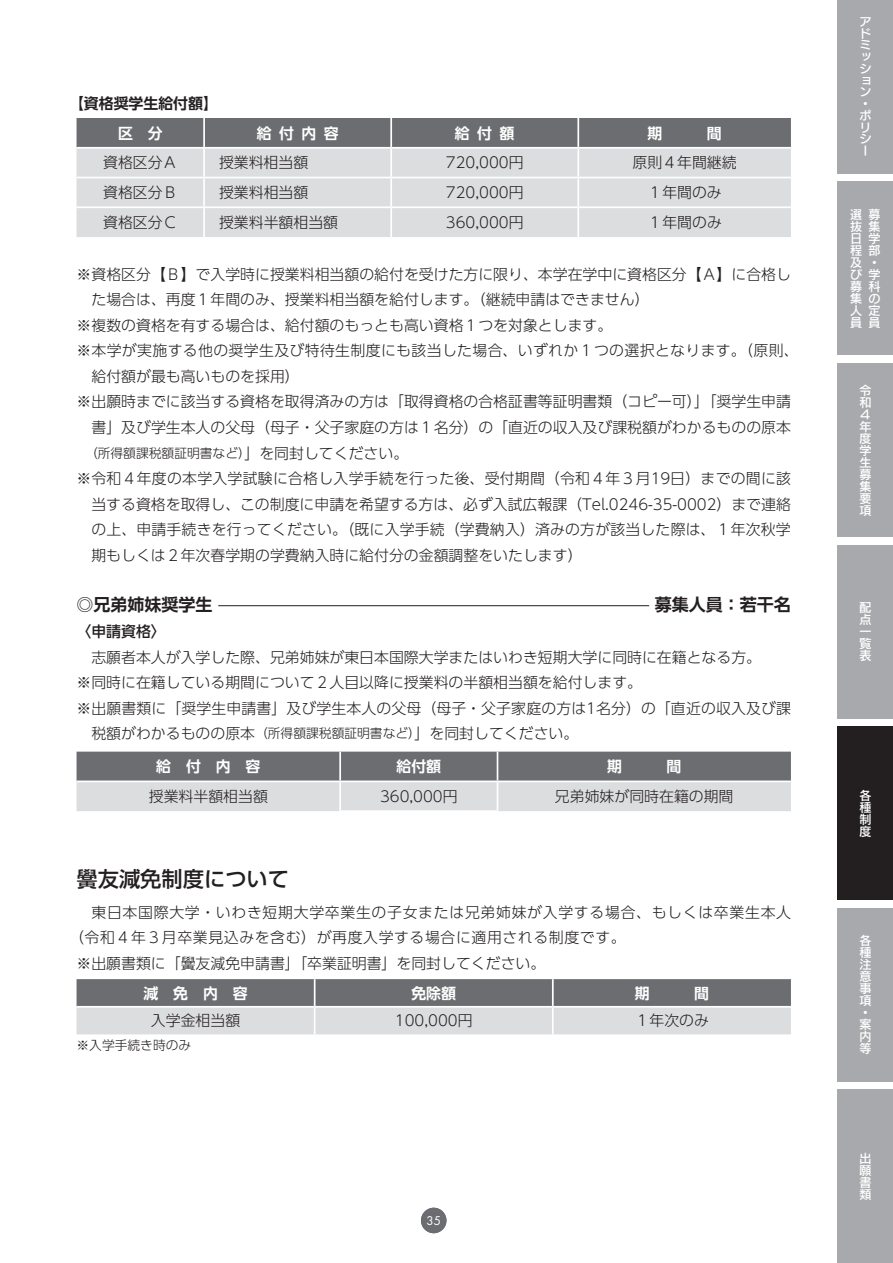
<style>
.page{position:relative;width:893px;height:1263px;background:#fff}
.page>*{position:absolute;margin:0;border:0;box-sizing:border-box;transform-origin:0 0}
.t1{font:500 21.3px "UD Shin Go Pr 6";color:#231f20}
.t2{font:700 16.95px "UD Shin Go Pr 6 De";color:#231f20}
.t3{font:300 14.85px/25.5px "UD Shin Go Pr 6";color:#231f20;text-align:justify}
.t4{font:300 14.85px "UD Shin Go Pr 6";letter-spacing:.025em;color:#231f20}
.t5{font:300 14.85px "UD Shin Go Pr 6";letter-spacing:.045em;color:#231f20}
.t6{font:300 14.85px "UD Shin Go Pr 6";letter-spacing:.04em;color:#231f20}
.t7{font:700 14.85px "UD Shin Go Pr 6 De";letter-spacing:.5em;color:#fff}
.t8{font:700 14.85px "UD Shin Go Pr 6 De";color:#231f20}
.t9{font:500 14.85px "UD Shin Go Pr 6";color:#231f20}
.t10{font:300 12.75px "UD Shin Go Pr 6";color:#231f20}
.t11{font:12px/12px "New Rodin Pro DB";color:#fff}
.t12{font:11.7px/11.7px "New Rodin Pro DB";color:#fff}
.t13{font:11.7px "Futura";color:#fff}
.s1{font-size:14.85px}
.s2{font-size:12.75px}
</style>
<div class="page">
<div style="left:77px;top:118px;width:714px;height:29px;background:#6c6d70"></div>
<div style="left:77px;top:149px;width:714px;height:88px;background:#dcdddf"></div>
<hr style="left:203px;top:118px;width:2px;height:29px;background:#fff">
<hr style="left:390px;top:118px;width:2px;height:29px;background:#fff">
<hr style="left:577px;top:118px;width:2px;height:29px;background:#fff">
<hr style="left:577px;top:149px;width:2px;height:28px;background:#fff">
<hr style="left:577px;top:178px;width:2px;height:28px;background:#fff">
<hr style="left:577px;top:208px;width:2px;height:29px;background:#fff">
<hr style="left:77px;top:177px;width:127px;height:1px;background:#fff">
<hr style="left:204px;top:177px;width:187px;height:1px;background:#fff">
<hr style="left:391px;top:177px;width:187px;height:1px;background:#fff">
<hr style="left:578px;top:177px;width:213px;height:1px;background:#fff">
<hr style="left:77px;top:206px;width:127px;height:2px;background:#fff">
<hr style="left:204px;top:206px;width:187px;height:2px;background:#fff">
<hr style="left:391px;top:206px;width:187px;height:2px;background:#fff">
<hr style="left:578px;top:206px;width:213px;height:2px;background:#fff">
<hr style="left:203px;top:149px;width:2px;height:28px;background:#fff">
<hr style="left:390px;top:149px;width:2px;height:28px;background:#fff">
<hr style="left:203px;top:178px;width:2px;height:28px;background:#fff">
<hr style="left:390px;top:178px;width:2px;height:28px;background:#fff">
<hr style="left:203px;top:208px;width:2px;height:29px;background:#fff">
<hr style="left:390px;top:208px;width:2px;height:29px;background:#fff">
<hr style="left:218px;top:605px;width:431px;height:1px;background:#231f20">
<svg style="left:77px;top:752px;width:714px;height:59px;background:#a6a7a9"></svg>
<hr style="left:340px;top:780px;width:157px;height:2px;background:#fff">
<hr style="left:339px;top:782px;width:2px;height:28px;background:#fff">
<hr style="left:339px;top:810px;width:159px;height:2px;background:#fff">
<svg style="left:77px;top:979px;width:714px;height:55px;background:#a5a6a9"></svg>
<hr style="left:552px;top:1008px;width:2px;height:26px;background:#fff">
<hr style="left:315px;top:1006px;width:238px;height:2px;background:#fff">
<div style="left:421px;top:1208px;width:25px;height:25px;background:#6c6d70;border-radius:50%"></div>
<div style="left:838px;top:0;width:55px;height:174px;background:#a8a9ad"></div>
<div style="left:838px;top:181px;width:55px;height:174px;background:#a8a9ad"></div>
<div style="left:838px;top:363px;width:55px;height:174px;background:#a8a9ad"></div>
<div style="left:838px;top:726px;width:55px;height:174px;background:#231f20"></div>
<div style="left:838px;top:544px;width:55px;height:174px;background:#a8a9ad"></div>
<div style="left:838px;top:907px;width:55px;height:174px;background:#a8a9ad"></div>
<div style="left:838px;top:1089px;width:55px;height:174px;background:#a8a9ad"></div>
<p class="t8" style="left:69px;top:91px;width:150px">【資格奨学生給付額】</p>
<p class="t7" style="left:118px;top:121px;width:46px">区　分</p>
<p class="t7" style="left:257px;top:121px;width:83px">給付内容</p>
<p class="t7" style="left:455px;top:121px;width:61px">給付額</p>
<p class="t3" style="left:103px;top:149px;width:76px">資格区分Ａ</p>
<p class="t3" style="left:219px;top:149px;width:91px">授業料相当額</p>
<p class="t3" style="left:446px;top:149px;width:79px">720,000円</p>
<p class="t3" style="left:632px;top:149px;width:106px">原則４年間継続</p>
<p class="t3" style="left:103px;top:179px;width:76px">資格区分Ｂ</p>
<p class="t3" style="left:219px;top:179px;width:91px">授業料相当額</p>
<p class="t3" style="left:446px;top:179px;width:79px">720,000円</p>
<p class="t3" style="left:647px;top:179px;width:76px">１年間のみ</p>
<p class="t3" style="left:103px;top:209px;width:76px">資格区分Ｃ</p>
<p class="t3" style="left:219px;top:209px;width:121px">授業料半額相当額</p>
<p class="t3" style="left:446px;top:209px;width:79px">360,000円</p>
<p class="t3" style="left:647px;top:209px;width:76px">１年間のみ</p>
<p class="t3" style="left:77px;top:261px;width:716px">※資格区分【Ｂ】で入学時に授業料相当額の給付を受けた方に限り、本学在学中に資格区分【Ａ】に合格し</p>
<p class="t3" style="left:91px;top:286px;width:560px">た場合は、再度１年間のみ、授業料相当額を給付します。（継続申請はできません）</p>
<p class="t3" style="left:77px;top:312px;width:537px">※複数の資格を有する場合は、給付額のもっとも高い資格１つを対象とします。</p>
<p class="t4" style="left:77px;top:339px;width:723px">※本学が実施する他の奨学生及び特待生制度にも該当した場合、いずれか１つの選択となります。（原則、</p>
<p class="t3" style="left:91px;top:363px;width:210px">給付額が最も高いものを採用）</p>
<p class="t3" style="left:77px;top:389px;width:716px">※出願時までに該当する資格を取得済みの方は「取得資格の合格証書等証明書類（コピー可）」「奨学生申請</p>
<p class="t3" style="left:91px;top:414px;width:701px">書」及び学生本人の父母（母子・父子家庭の方は１名分）の「直近の収入及び課税額がわかるものの原本</p>
<p class="t10" style="left:85px;top:443px;width:325px">（所得額課税額証明書など）<span class="s1">」を同封してください。</span></p>
<p class="t3" style="left:91px;top:465px;width:701px;text-indent:-15px">※令和４年度の本学入学試験に合格し入学手続を行った後、受付期間（令和４年３月19日）までの間に該当する資格を取得し､この制度に申請を希望する方は､必ず入試広報課（Tel.0246-35-0002）まで連絡の上、申請手続きを行ってください。（既に入学手続（学費納入）済みの方が該当した際は、１年次秋学期もしくは２年次春学期の学費納入時に給付分の金額調整をいたします）</p>
<p class="t2" style="left:77px;top:591px;width:138px">◎兄弟姉妹奨学生</p>
<p class="t2" style="left:655px;top:591px;width:138px">募集人員：若干名</p>
<p class="t9" style="left:77px;top:619px;width:91px">〈申請資格〉</p>
<p class="t3" style="left:77px;top:644px;width:686px">　志願者本人が入学した際、兄弟姉妹が東日本国際大学またはいわき短期大学に同時に在籍となる方。</p>
<p class="t3" style="left:77px;top:669px;width:567px">※同時に在籍している期間について２人目以降に授業料の半額相当額を給付します。</p>
<p class="t3" style="left:77px;top:695px;width:716px">※出願書類に「奨学生申請書」及び学生本人の父母（母子・父子家庭の方は1名分）の「直近の収入及び課</p>
<p class="t3" style="left:91px;top:720px;width:488px">税額がわかるものの原本<span class="s2">（所得額課税額証明書など）</span>」を同封してください。</p>
<p class="t7" style="left:156px;top:754px;width:106px">給　付　内　容</p>
<p class="t7" style="left:396px;top:754px;width:46px">給付額</p>
<p class="t3" style="left:149px;top:783px;width:121px">授業料半額相当額</p>
<p class="t3" style="left:380px;top:783px;width:79px">360,000円</p>
<p class="t3" style="left:555px;top:783px;width:180px">兄弟姉妹が同時在籍の期間</p>
<h1 class="t1" style="left:77px;top:862px;width:214px">黌友減免制度について</h1>
<p class="t5" style="left:77px;top:900px;width:716px">　東日本国際大学・いわき短期大学卒業生の子女または兄弟姉妹が入学する場合、もしくは卒業生本人</p>
<p class="t6" style="left:69px;top:926px;width:558px">（令和４年３月卒業見込みを含む）が再度入学する場合に適用される制度です。</p>
<p class="t3" style="left:77px;top:950px;width:470px">※出願書類に「黌友減免申請書」「卒業証明書」を同封してください。</p>
<p class="t7" style="left:144px;top:981px;width:106px">減　免　内　容</p>
<p class="t7" style="left:411px;top:981px;width:46px">免除額</p>
<p class="t7" style="left:635px;top:981px;width:76px">期　　　間</p>
<p class="t3" style="left:151px;top:1007px;width:91px">入学金相当額</p>
<p class="t3" style="left:395px;top:1007px;width:79px">100,000円</p>
<p class="t3" style="left:635px;top:1007px;width:76px">１年次のみ</p>
<p class="t10" style="left:77px;top:1035px;width:116px">※入学手続き時のみ</p>
<p class="t13" style="left:426px;top:1212px;width:16px">35</p>
<p class="t12" style="left:859px;top:15px;width:13px">アドミッション・ポリシー</p>
<p class="t11" style="left:850px;top:207px;width:13px">選抜日程及び募集人員</p>
<p class="t11" style="left:868px;top:207px;width:13px">募集学部・学科の定員</p>
<p class="t11" style="left:859px;top:383px;width:13px">令和<br>４年度学生募集要項</p>
<p class="t11" style="left:859px;top:600px;width:13px;text-align:justify">配点一覧表</p>
<p class="t11" style="left:859px;top:788px;width:13px;text-align:justify">各種制度</p>
<p class="t11" style="left:859px;top:933px;width:13px">各種注意事項・案内等</p>
<p class="t11" style="left:859px;top:1152px;width:13px;text-align:justify">出願書類</p>
</div>
